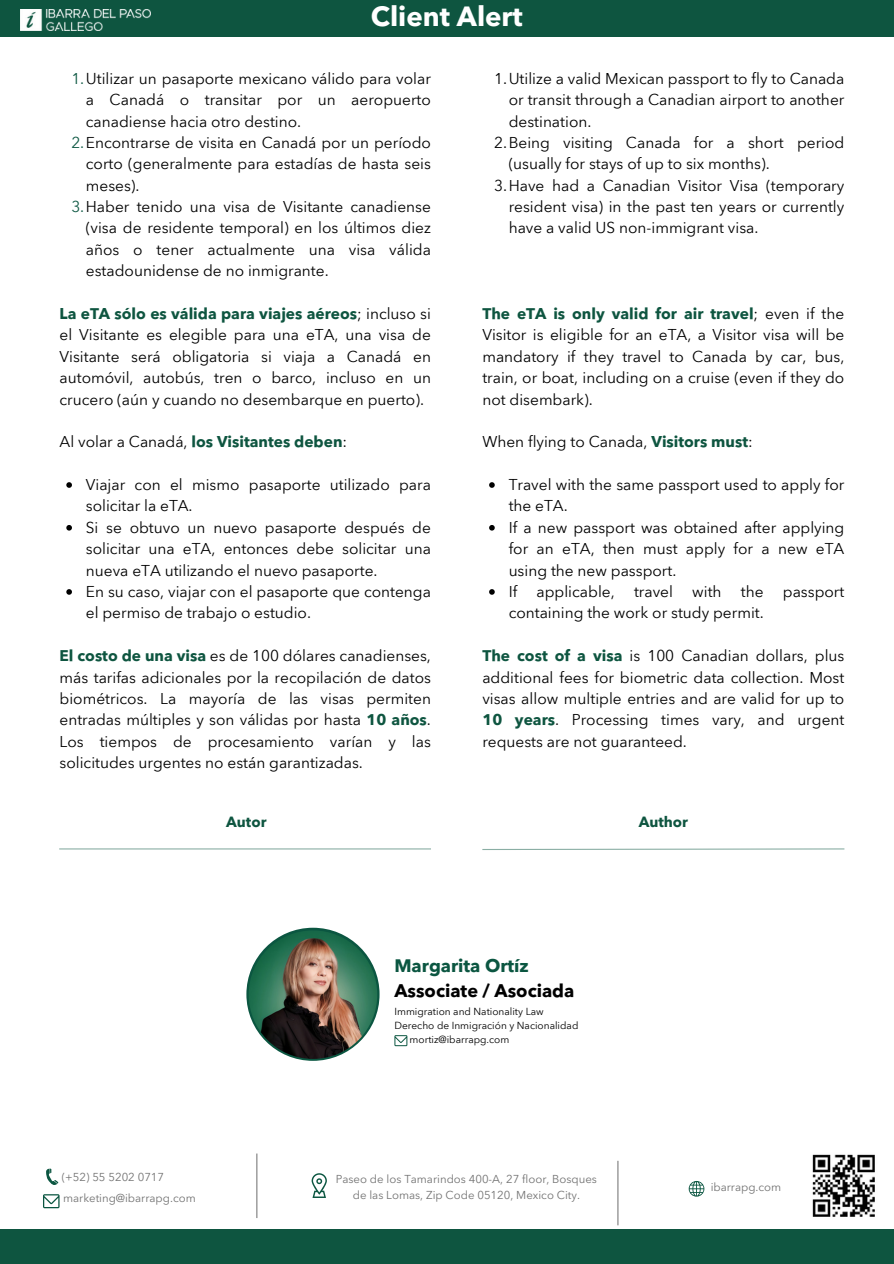
<style>
.page{position:relative;width:894px;height:1264px;background:#fff}
.page>*{position:absolute;margin:0;border:0;box-sizing:border-box;transform-origin:0 0}
.t1{font:700 27.6px "Avenir Next LT Pro";color:#fff}
.t2{font:700 18px "Avenir Next Thai Trad";color:#000}
.t3{font:700 18px "Avenir Next Thai Trad";color:#0b5641}
.t4{font:15.45px/21.3px "Avenir Next Thai Modern";color:#000;text-align:justify}
.t5{font:700 15.45px "Avenir Next Thai Modern";color:#0e5540}
.t6{font:700 14.7px "Avenir Next LT Pro";color:#0e5540}
.t7{font:11.4px/15.8px "Avenir Next LT Pro";color:#737373;text-align:center}
.t8{font:10.05px "Avenir Next Thai Trad";color:#000}
.s1{color:#0b5641}
.s2{font-weight:700;color:#0e5540}
.s3{font-weight:400;color:#000}
</style>
<div class="page">
<div style="left:0;top:0;width:893px;height:36px;background:#0e5540"></div>
<img style="left:20px;top:9px;width:131px;height:22px">
<div style="left:0;top:1228px;width:893px;height:35px;background:#0e5540"></div>
<svg style="left:43px;top:1194px;width:17px;height:14px"></svg>
<svg style="left:46px;top:1168px;width:12px;height:17px"></svg>
<hr style="left:256px;top:1153px;width:1px;height:64px;background:#000">
<hr style="left:617px;top:1160px;width:1px;height:65px;background:#000">
<svg style="left:311px;top:1173px;width:16px;height:24px"></svg>
<svg style="left:688px;top:1181px;width:16px;height:15px"></svg>
<img style="left:812px;top:1154px;width:63px;height:63px">
<svg style="left:66px;top:482px;width:6px;height:6px"></svg>
<svg style="left:66px;top:525px;width:6px;height:5px"></svg>
<svg style="left:66px;top:589px;width:6px;height:5px"></svg>
<svg style="left:489px;top:482px;width:5px;height:6px"></svg>
<svg style="left:489px;top:525px;width:5px;height:5px"></svg>
<svg style="left:489px;top:589px;width:5px;height:5px"></svg>
<hr style="left:59px;top:848px;width:372px;height:1px;background:#0b5641">
<svg style="left:482px;top:848px;width:363px;height:2px"></svg>
<svg style="left:246px;top:927px;width:133px;height:133px"></svg>
<img style="left:248px;top:930px;width:129px;height:128px;border-radius:50%">
<svg style="left:394px;top:1035px;width:13px;height:11px"></svg>
<p class="t1" style="left:371px;top:5px;width:153px">Client Alert</p>
<p class="t4" style="left:86px;top:67px;width:346px;text-indent:-15px"><span class="s1">1.</span>Utilizar un pasaporte mexicano válido para volar a Canadá o transitar por un aeropuerto canadiense hacia otro destino.</p>
<p class="t4" style="left:86px;top:131px;width:346px;text-indent:-15px"><span class="s1">2.</span>Encontrarse de visita en Canadá por un período corto (generalmente para estadías de hasta seis meses).</p>
<h3 class="t4" style="left:86px;top:195px;width:346px;text-indent:-15px"><span class="s1">3.</span>Haber tenido una visa de Visitante canadiense (visa de residente temporal) en los últimos diez años o tener actualmente una visa válida estadounidense de no inmigrante.</h3>
<h3 class="t4" style="left:60px;top:302px;width:373px"><span class="s2">La eTA sólo es válida para viajes aéreos</span>; incluso si el Visitante es elegible para una eTA, una visa de Visitante será obligatoria si viaja a Canadá en automóvil, autobús, tren o barco, incluso en un crucero (aún y cuando no desembarque en puerto).</h3>
<p class="t5" style="left:60px;top:430px;width:289px"><span class="s3">Al volar a Canadá,</span> los Visitantes deben<span class="s3">:</span></p>
<p class="t4" style="left:86px;top:473px;width:346px">Viajar con el mismo pasaporte utilizado para solicitar la eTA.</p>
<p class="t4" style="left:86px;top:516px;width:346px">Si se obtuvo un nuevo pasaporte después de solicitar una eTA, entonces debe solicitar una nueva eTA utilizando el nuevo pasaporte.</p>
<h3 class="t4" style="left:86px;top:580px;width:346px">En su caso, viajar con el pasaporte que contenga el permiso de trabajo o estudio.</h3>
<p class="t4" style="left:60px;top:644px;width:373px"><span class="s2">El costo de una visa</span> es de 100 dólares canadienses, más tarifas adicionales por la recopilación de datos biométricos. La mayoría de las visas permiten entradas múltiples y son válidas por hasta <span class="s2">10 años</span>.<br>Los tiempos de procesamiento varían y las solicitudes urgentes no están garantizadas.</p>
<p class="t4" style="left:508px;top:67px;width:337px;text-indent:-15px">1.Utilize a valid Mexican passport to fly to Canada or transit through a Canadian airport to another destination.</p>
<p class="t4" style="left:508px;top:131px;width:337px;text-indent:-15px">2.Being visiting Canada for a short period (usually for stays of up to six months).</p>
<h3 class="t4" style="left:508px;top:174px;width:337px;text-indent:-15px">3.Have had a Canadian Visitor Visa (temporary resident visa) in the past ten years or currently have a valid US non-immigrant visa.</h3>
<h3 class="t4" style="left:482px;top:302px;width:363px"><span class="s2">The eTA is only valid for air travel</span>; even if the Visitor is eligible for an eTA, a Visitor visa will be mandatory if they travel to Canada by car, bus, train, or boat, including on a cruise (even if they do not disembark).</h3>
<p class="t4" style="left:482px;top:430px;width:272px">When flying to Canada, <span class="s2">Visitors must</span>:</p>
<p class="t4" style="left:508px;top:473px;width:337px">Travel with the same passport used to apply for the eTA.</p>
<p class="t4" style="left:508px;top:516px;width:337px">If a new passport was obtained after applying for an eTA, then must apply for a new eTA using the new passport.</p>
<h3 class="t4" style="left:508px;top:580px;width:337px">If applicable, travel with the passport containing the work or study permit.</h3>
<h2 class="t4" style="left:482px;top:644px;width:363px"><span class="s2">The cost of a visa</span> is 100 Canadian dollars, plus additional fees for biometric data collection. Most visas allow multiple entries and are valid for up to <span class="s2">10 years</span>. Processing times vary, and urgent requests are not guaranteed.</h2>
<p class="t6" style="left:226px;top:815px;width:42px">Autor</p>
<p class="t6" style="left:638px;top:815px;width:51px">Author</p>
<h2 class="t7" style="left:62px;top:1170px;width:104px">(+52) 55 5202 0717</h2>
<p class="t7" style="left:63px;top:1191px;width:134px">marketing@ibarrapg.com</p>
<p class="t3" style="left:394px;top:955px;width:136px">Margarita Ortíz</p>
<p class="t2" style="left:394px;top:980px;width:181px">Associate / Asociada</p>
<h4 class="t8" style="left:394px;top:1005px;width:151px">Immigration and Nationality Law</h4>
<p class="t8" style="left:394px;top:1019px;width:185px">Derecho de Inmigración y Nacionalidad</p>
<h4 class="t8" style="left:409px;top:1033px;width:101px">mortiz@ibarrapg.com</h4>
<p class="t7" style="left:336px;top:1172px;width:262px">Paseo de los Tamarindos 400-A, 27 floor, Bosques de las Lomas, Zip Code 05120, Mexico City.</p>
<p class="t7" style="left:710px;top:1180px;width:72px">ibarrapg.com</p>
</div>
